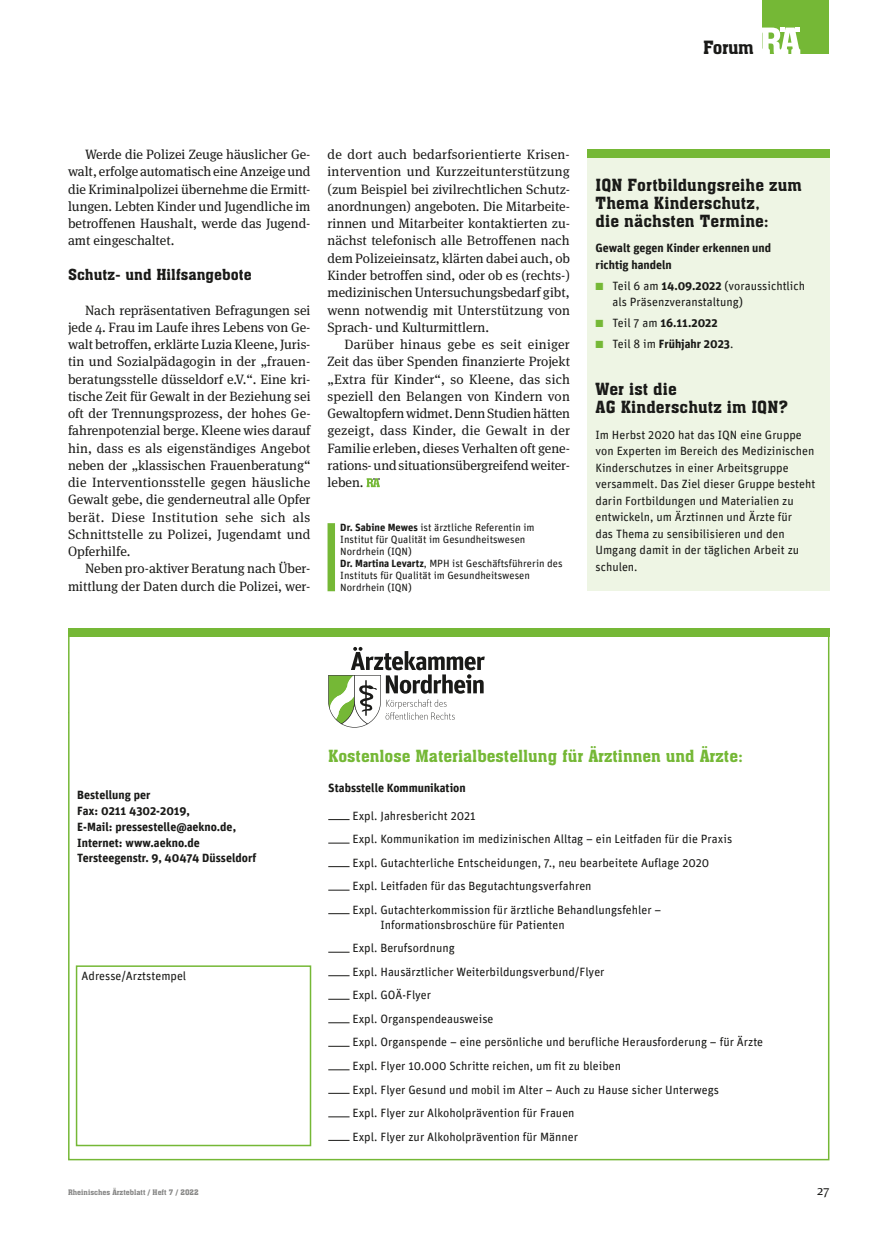
<style>
.page{position:relative;width:872px;height:1234px;background:#fff}
.page>*{position:absolute;margin:0;border:0;box-sizing:border-box;transform-origin:0 0}
.t1{font:18px "Aachen BT";letter-spacing:-.03em;color:#1a1a18}
.t2{font:16.5px/18px "Aachen BT";letter-spacing:.01em;color:#1a1a18}
.t3{font:16.5px "Aachen BT";color:#75b836}
.t4{font:15px "Aachen BT";color:#1a1a18}
.t5{font:13.5px/17.2px "Meta Serif OT";color:#1a1a18;text-align:justify}
.t6{font:12px/23.5px "Unit";color:#1a1a18}
.t7{font:700 12px/15.8px "Unit";color:#1a1a18}
.t8{font:10.5px/12px "Unit";color:#1a1a18}
.t9{font:7.5px "Aachen BT";color:#878786}
.s1{font-weight:700}
.s2{font-weight:400}
</style>
<div class="page">
<div style="left:762px;top:0;width:67px;height:54px;background:#75b836"></div>
<svg style="left:762px;top:28px;width:38px;height:26px"></svg>
<svg style="left:366px;top:478px;width:14px;height:9px"></svg>
<div style="left:587px;top:157px;width:242px;height:433px;background:#eef5e4"></div>
<div style="left:587px;top:149px;width:242px;height:8px;background:#75b836"></div>
<div style="left:327px;top:523px;width:8px;height:68px;background:#75b836"></div>
<div style="left:68px;top:628px;width:761px;height:532px;background:#fff;border:2px solid #75b836"></div>
<svg style="left:328px;top:819px;width:21px;height:1px"></svg>
<svg style="left:328px;top:842px;width:21px;height:1px"></svg>
<svg style="left:328px;top:866px;width:21px;height:1px"></svg>
<svg style="left:328px;top:889px;width:21px;height:1px"></svg>
<svg style="left:328px;top:913px;width:21px;height:1px"></svg>
<svg style="left:328px;top:951px;width:21px;height:1px"></svg>
<svg style="left:328px;top:975px;width:21px;height:1px"></svg>
<svg style="left:328px;top:998px;width:21px;height:1px"></svg>
<svg style="left:328px;top:1022px;width:21px;height:1px"></svg>
<svg style="left:328px;top:1045px;width:21px;height:1px"></svg>
<svg style="left:328px;top:1069px;width:21px;height:1px"></svg>
<svg style="left:328px;top:1092px;width:21px;height:1px"></svg>
<svg style="left:328px;top:1116px;width:21px;height:1px"></svg>
<svg style="left:328px;top:1139px;width:21px;height:1px"></svg>
<div style="left:76px;top:965px;width:235px;height:180px;border:2px solid #75b836"></div>
<svg style="left:328px;top:646px;width:157px;height:81px"></svg>
<hr style="left:365px;top:680px;width:2px;height:35px;background:#1a1a18">
<div style="left:68px;top:628px;width:761px;height:9px;background:#75b836"></div>
<h1 class="t1" style="left:703px;top:36px;width:52px">Forum</h1>
<p class="t5" style="left:68px;top:146px;width:244px;text-indent:17px">Werde die Polizei Zeuge häuslicher Ge&shy;walt, erfolge automatisch eine Anzeige und die Kriminalpolizei übernehme die Ermitt&shy;lungen. Lebten Kinder und Jugendliche im betroffenen Haushalt, werde das Jugend&shy;amt eingeschaltet.</p>
<p class="t4" style="left:68px;top:265px;width:185px">Schutz- und Hilfsangebote</p>
<p class="t5" style="left:68px;top:301px;width:244px;text-indent:17px">Nach repräsentativen Befragungen sei jede 4. Frau im Laufe ihres Lebens von Ge&shy;walt betroffen, erklärte Luzia Kleene, Juris&shy;tin und Sozialpädagogin in der „frauen&shy;beratungsstelle düsseldorf e.V.“. Eine kri&shy;tische Zeit für Gewalt in der Beziehung sei oft der Trennungsprozess, der hohes Ge&shy;fahrenpotenzial berge. Kleene wies darauf hin, dass es als eigenständiges Angebot neben der „klassischen Frauenberatung“ die Interventionsstelle gegen häusliche Gewalt gebe, die genderneutral alle Opfer berät. Diese Institution sehe sich als Schnittstelle zu Polizei, Jugendamt und Opferhilfe.</p>
<p class="t5" style="left:68px;top:560px;width:244px;text-align:right">Neben pro-aktiver Beratung nach Über&shy;mittlung der Daten durch die Polizei, wer-</p>
<p class="t5" style="left:327px;top:146px;width:244px;text-align:left">de dort auch bedarfsorientierte Krisen&shy;intervention und Kurzzeitunterstützung (zum Beispiel bei zivilrechtlichen Schutz&shy;anordnungen) angeboten. Die Mitarbeite&shy;rinnen und Mitarbeiter kontaktierten zu&shy;nächst telefonisch alle Betroffenen nach dem Polizeieinsatz, klärten dabei auch, ob Kinder betroffen sind, oder ob es (rechts-) medizinischen Untersuchungsbedarf gibt, wenn notwendig mit Unterstützung von Sprach- und Kulturmittlern.</p>
<p class="t5" style="left:327px;top:335px;width:244px;text-indent:17px">Darüber hinaus gebe es seit einiger Zeit das über Spenden finanzierte Projekt „Extra für Kinder“, so Kleene, das sich speziell den Belangen von Kindern von Gewaltopfern widmet. Denn Studien hätten gezeigt, dass Kinder, die Gewalt in der Familie erleben, dieses Verhalten oft gene&shy;rations- und situationsübergreifend weiter&shy;leben.</p>
<p class="t8" style="left:340px;top:520px;width:224px"><span class="s1">Dr. Sabine Mewes</span> ist ärztliche Referentin im Institut für Qualität im Gesundheitswesen Nordrhein (IQN)<br><span class="s1">Dr. Martina Levartz</span>, MPH ist Geschäftsführerin des Instituts für Qualität im Gesundheitswesen Nordrhein (IQN)</p>
<p class="t2" style="left:595px;top:175px;width:208px">IQN Fortbildungsreihe zum<br>Thema Kinderschutz,<br>die nächsten Termine:</p>
<p class="t7" style="left:595px;top:239px;width:177px;line-height:16.5px">Gewalt gegen Kinder erkennen und richtig handeln</p>
<p class="t6" style="left:612px;top:277px;width:194px;line-height:16.5px">Teil 6 am <span class="s1">14.09.2022</span> (voraussichtlich als Präsenzveranstaltung)</p>
<p class="t7" style="left:612px;top:312px;width:122px;line-height:20.7px"><span class="s2">Teil 7 am</span> 16.11.2022<br><span class="s2">Teil 8 im</span> Frühjahr 2023<span class="s2">.</span></p>
<p class="t2" style="left:595px;top:380px;width:194px">Wer ist die<br>AG Kinderschutz im IQN?</p>
<p class="t6" style="left:595px;top:426px;width:221px;line-height:16.5px">Im Herbst 2020 hat das IQN eine Gruppe von Experten im Bereich des Medizinischen Kinderschutzes in einer Arbeitsgruppe versammelt. Das Ziel dieser Gruppe besteht darin Fortbildungen und Materialien zu entwickeln, um Ärztinnen und Ärzte für<br>das Thema zu sensibilisieren und den Umgang damit in der täglichen Arbeit zu schulen.</p>
<p class="t7" style="left:77px;top:786px;width:180px">Bestellung per<br>Fax: 0211 4302-2019,<br>E-Mail: pressestelle@aekno.de,<br>Internet: www.aekno.de<br>Tersteegenstr. 9, 40474 Düsseldorf</p>
<p class="t6" style="left:82px;top:963px;width:106px">Adresse/Arztstempel</p>
<p class="t3" style="left:328px;top:745px;width:416px">Kostenlose Materialbestellung für Ärztinnen und Ärzte:</p>
<p class="t7" style="left:328px;top:779px;width:139px">Stabsstelle Kommunikation</p>
<p class="t6" style="left:352px;top:803px;width:381px">Expl. Jahresbericht 2021<br>Expl. Kommunikation im medizinischen Alltag – ein Leitfaden für die Praxis Expl. Gutachterliche Entscheidungen, 7., neu bearbeitete Auflage 2020<br>Expl. Leitfaden für das Begutachtungsverfahren<br>Expl. Gutachterkommission für ärztliche Behandlungsfehler –</p>
<p class="t6" style="left:352px;top:912px;width:412px;text-indent:28px">Informationsbroschüre für Patienten<br>Expl. Berufsordnung<br>Expl. Hausärztlicher Weiterbildungsverbund/Flyer<br>Expl. GOÄ-Flyer<br>Expl. Organspendeausweise<br>Expl. Organspende – eine persönliche und berufliche Herausforderung – für Ärzte Expl. Flyer 10.000 Schritte reichen, um fit zu bleiben<br>Expl. Flyer Gesund und mobil im Alter – Auch zu Hause sicher Unterwegs<br>Expl. Flyer zur Alkoholprävention für Frauen<br>Expl. Flyer zur Alkoholprävention für Männer</p>
<p class="t9" style="left:68px;top:1187px;width:132px">Rheinisches Ärzteblatt / Heft 7 / 2022</p>
<p class="t5" style="left:817px;top:1181px;width:14px">27</p>
</div>
